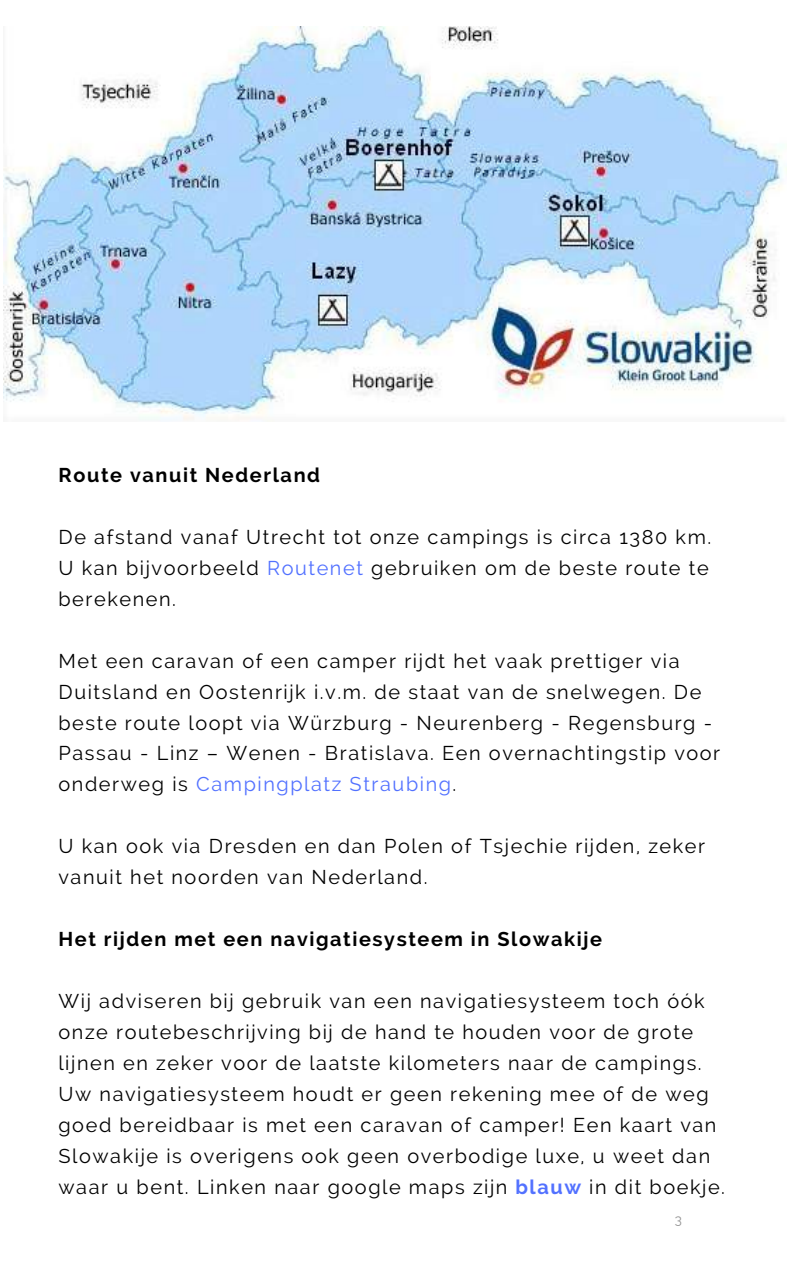
<style>
.page{position:relative;width:793px;height:1266px;background:#fff}
.page>*{position:absolute;margin:0;border:0;box-sizing:border-box;transform-origin:0 0}
.t1{font:19.88px/30.9px "Raleway";letter-spacing:.08em;color:#000}
.t2{font:700 19.88px "Raleway";letter-spacing:.08em;color:#000}
.t3{font:13.27px "Raleway";color:#909090}
.s1{color:#5271ff}
.s2{font-weight:700;color:#5271ff}
</style>
<div class="page">
<img style="left:3px;top:27px;width:784px;height:395px">
<p class="t2" style="left:58px;top:463px;width:263px">Route vanuit Nederland</p>
<p class="t1" style="left:58px;top:521px;width:654px">De afstand vanaf Utrecht tot onze campings is circa 1380 km.<br>U kan bijvoorbeeld <span class="s1">Routenet</span> gebruiken om de beste route te berekenen.</p>
<p class="t1" style="left:58px;top:645px;width:663px">Met een caravan of een camper rijdt het vaak prettiger via Duitsland en Oostenrijk i.v.m. de staat van de snelwegen. De beste route loopt via Würzburg - Neurenberg - Regensburg - Passau - Linz – Wenen - Bratislava. Een overnachtingstip voor onderweg is <span class="s1">Campingplatz Straubing</span>.</p>
<p class="t1" style="left:58px;top:831px;width:648px">U kan ook via Dresden en dan Polen of Tsjechie rijden, zeker vanuit het noorden van Nederland.</p>
<p class="t2" style="left:58px;top:927px;width:545px">Het rijden met een navigatiesysteem in Slowakije</p>
<p class="t1" style="left:58px;top:985px;width:668px">Wij adviseren bij gebruik van een navigatiesysteem toch óók onze routebeschrijving bij de hand te houden voor de grote lijnen en zeker voor de laatste kilometers naar de campings.<br>Uw navigatiesysteem houdt er geen rekening mee of de weg goed bereidbaar is met een caravan of camper! Een kaart van Slowakije is overigens ook geen overbodige luxe, u weet dan waar u bent. Linken naar google maps zijn <span class="s2">blauw</span> in dit boekje.</p>
<p class="t3" style="left:675px;top:1212px;width:9px">3</p>
</div>
